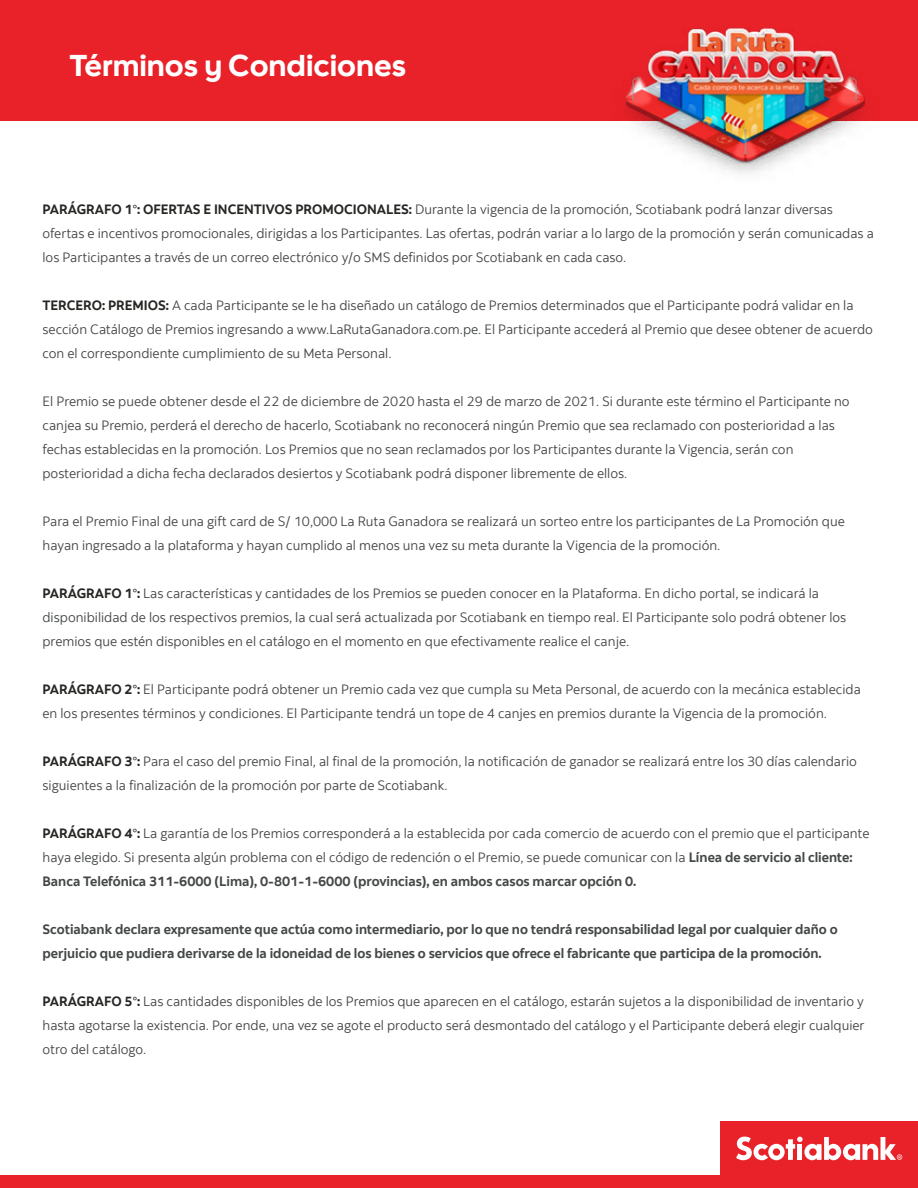
<style>
.page{position:relative;width:918px;height:1188px;background:#fff}
.page>*{position:absolute;margin:0;border:0;box-sizing:border-box;transform-origin:0 0}
.t1{font:30px "Scotia Headline";color:#fff}
.t2{font:13.5px/24px "Scotia";color:#444845}
.t3{font:700 13.5px/24px "Scotia";color:#444845}
.s1{font-weight:700;color:#252723}
.s2{font-family:"Myriad Pro";color:#252723}
.s3{font-weight:700}
</style>
<div class="page">
<div style="left:0;top:1176px;width:918px;height:12px;background:#e92128"></div>
<div style="left:720px;top:1121px;width:198px;height:55px;background:#e92128"></div>
<svg style="left:736px;top:1137px;width:166px;height:23px"></svg>
<div style="left:0;top:0;width:918px;height:121px;background:#e92128"></div>
<img style="left:621px;top:27px;width:249px;height:147px">
<h1 class="t1" style="left:69px;top:48px;width:338px">Términos y Condiciones</h1>
<p class="t2" style="left:43px;top:198px;width:833px"><span class="s1">PARÁGRAFO 1</span><span class="s2">°</span><span class="s1">: OFERTAS E INCENTIVOS PROMOCIONALES:</span> Durante la vigencia de la promoción, Scotiabank podrá lanzar diversas ofertas e incentivos promocionales, dirigidas a los Participantes. Las ofertas, podrán variar a lo largo de la promoción y serán comunicadas a los Participantes a través de un correo electrónico y/o SMS definidos por Scotiabank en cada caso.</p>
<p class="t2" style="left:43px;top:294px;width:832px"><span class="s1">TERCERO: PREMIOS:</span> A cada Participante se le ha diseñado un catálogo de Premios determinados que el Participante podrá validar en la sección Catálogo de Premios ingresando a www.LaRutaGanadora.com.pe. El Participante accederá al Premio que desee obtener de acuerdo con el correspondiente cumplimiento de su Meta Personal.</p>
<p class="t2" style="left:43px;top:390px;width:809px">El Premio se puede obtener desde el 22 de diciembre de 2020 hasta el 29 de marzo de 2021. Si durante este término el Participante no canjea su Premio, perderá el derecho de hacerlo, Scotiabank no reconocerá ningún Premio que sea reclamado con posterioridad a las fechas establecidas en la promoción. Los Premios que no sean reclamados por los Participantes durante la Vigencia, serán con posterioridad a dicha fecha declarados desiertos y Scotiabank podrá disponer libremente de ellos.</p>
<p class="t2" style="left:43px;top:510px;width:804px">Para el Premio Final de una gift card de S/ 10,000 La Ruta Ganadora se realizará un sorteo entre los participantes de La Promoción que hayan ingresado a la plataforma y hayan cumplido al menos una vez su meta durante la Vigencia de la promoción.</p>
<p class="t2" style="left:43px;top:582px;width:805px"><span class="s1">PARÁGRAFO 1</span><span class="s2">°</span><span class="s1">:</span> Las características y cantidades de los Premios se pueden conocer en la Plataforma. En dicho portal, se indicará la disponibilidad de los respectivos premios, la cual será actualizada por Scotiabank en tiempo real. El Participante solo podrá obtener los premios que estén disponibles en el catálogo en el momento en que efectivamente realice el canje.</p>
<p class="t2" style="left:43px;top:678px;width:820px"><span class="s1">PARÁGRAFO 2</span><span class="s2">°</span><span class="s1">:</span> El Participante podrá obtener un Premio cada vez que cumpla su Meta Personal, de acuerdo con la mecánica establecida en los presentes términos y condiciones. El Participante tendrá un tope de 4 canjes en premios durante la Vigencia de la promoción.</p>
<p class="t2" style="left:43px;top:750px;width:816px"><span class="s1">PARÁGRAFO 3</span><span class="s2">°</span><span class="s1">:</span> Para el caso del premio Final, al final de la promoción, la notificación de ganador se realizará entre los 30 días calendario siguientes a la finalización de la promoción por parte de Scotiabank.</p>
<p class="t2" style="left:43px;top:822px;width:828px"><span class="s1">PARÁGRAFO 4</span><span class="s2">°</span><span class="s1">:</span> La garantía de los Premios corresponderá a la establecida por cada comercio de acuerdo con el premio que el participante haya elegido. Si presenta algún problema con el código de redención o el Premio, se puede comunicar con la <span class="s3">Línea de servicio al cliente:<br>Banca Telefónica 311-6000 (Lima), 0-801-1-6000 (provincias), en ambos casos marcar opción 0.</span></p>
<p class="t3" style="left:43px;top:918px;width:797px">Scotiabank declara expresamente que actúa como intermediario, por lo que no tendrá responsabilidad legal por cualquier daño o perjuicio que pudiera derivarse de la idoneidad de los bienes o servicios que ofrece el fabricante que participa de la promoción.</p>
<p class="t2" style="left:43px;top:990px;width:824px;text-align:justify"><span class="s1">PARÁGRAFO 5</span><span class="s2">°</span><span class="s1">:</span> Las cantidades disponibles de los Premios que aparecen en el catálogo, estarán sujetos a la disponibilidad de inventario y hasta agotarse la existencia. Por ende, una vez se agote el producto será desmontado del catálogo y el Participante deberá elegir cualquier otro del catálogo.</p>
</div>
